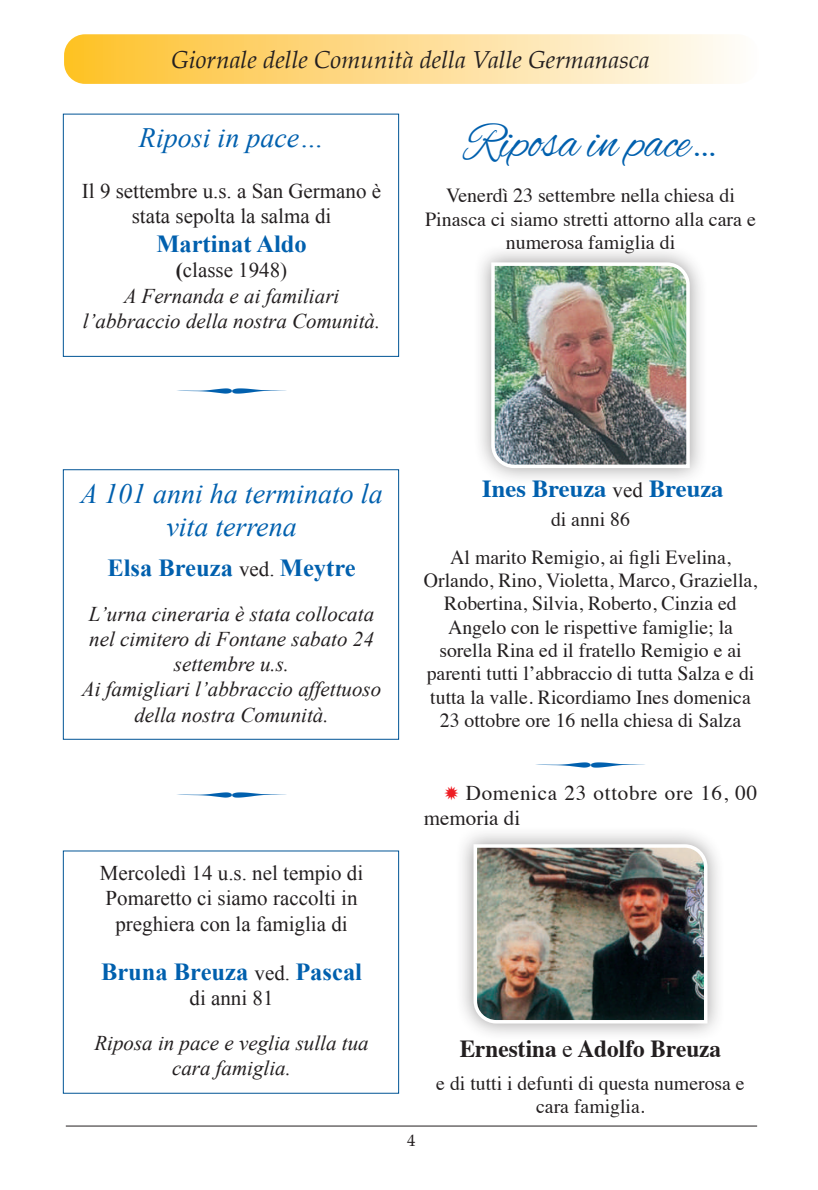
<style>
.page{position:relative;width:818px;height:1190px;background:#fff}
.page>*{position:absolute;margin:0;border:0;box-sizing:border-box;transform-origin:0 0}
.t1{font:52.5px "Alex Brush";color:#0160ae;scale:.9 1}
.t2{font:italic 28px/33.6px "Times New Roman";color:#0160ae;text-align:center}
.t3{font:700 24.5px "Times New Roman";color:#0160ae}
.t4{font:italic 24.5px "Palatino";color:#231f20}
.t5{font:700 24.5px "Times";color:#231f20;scale:.95 1}
.t6{font:700 24.5px "Times";color:#0160ae}
.t7{font:italic 21px/25.2px "Times New Roman";color:#231f20;text-align:center}
.t8{font:21px/25.2px "Times New Roman";color:#231f20;text-align:center}
.t9{font:21px "Times";letter-spacing:.035em;color:#231f20}
.t10{font:21px "Times";color:#231f20}
.t11{font:19.95px/23.3px "Times";color:#231f20;text-align:center}
.t12{font:16.62px "Palatino";color:#231f20}
.s1{font-weight:700;font-style:normal}
.s2{font-style:normal}
.s3{font-weight:400;font-size:21px;color:#231f20}
.s4{font-family:"Times New Roman";font-weight:400;font-size:21px;color:#231f20}
.s5{color:#ee1d23}
.s6{font-weight:400}
</style>
<div class="page">
<hr style="left:66px;top:1125px;width:691px;height:1px;background:#231f20">
<div style="left:64px;top:34px;width:695px;height:50px;background:linear-gradient(to right,#fec02b,#fefcfc);border-radius:21px"></div>
<div style="left:473px;top:244px;width:235px;height:242px;background:#231f20;opacity:.45"></div>
<img style="left:489px;top:261px;width:202px;height:209px">
<div style="left:455px;top:826px;width:270px;height:215px;background:#231f20;opacity:.45"></div>
<img style="left:472px;top:842px;width:237px;height:183px">
<div style="left:63px;top:114px;width:336px;height:243px;border:1px solid #005495"></div>
<div style="left:63px;top:469px;width:336px;height:271px;border:1px solid #005495"></div>
<div style="left:63px;top:850px;width:336px;height:243px;border:1px solid #005495"></div>
<p class="t4" style="left:171px;top:39px;width:480px">Giornale delle Comunità della Valle Germanasca</p>
<h2 class="t2" style="left:139px;top:120px;width:187px">Riposi in pace…</h2>
<p class="t8" style="left:82px;top:178px;width:301px">Il 9 settembre u.s. a San Germano è stata sepolta la salma di</p>
<p class="t3" style="left:156px;top:227px;width:152px">Martinat Aldo</p>
<p class="t7" style="left:83px;top:257px;width:299px"><span class="s1">(</span><span class="s2">classe 1948)<br></span>A Fernanda e ai familiari l’abbraccio della nostra Comunità.</p>
<h1 class="t1" style="left:465px;top:113px;width:281px">Riposa in pace…</h1>
<p class="t11" style="left:425px;top:182px;width:332px">Venerdì 23 settembre nella chiesa di<br>Pinasca ci siamo stretti attorno alla cara e numerosa famiglia di</p>
<h2 class="t2" style="left:80px;top:476px;width:304px">A 101 anni ha terminato la vita terrena</h2>
<p class="t3" style="left:107px;top:550px;width:250px">Elsa Breuza <span class="s3">ved.</span> Meytre</p>
<p class="t7" style="left:82px;top:601px;width:301px">L’urna cineraria è stata collocata nel cimitero di Fontane sabato 24 settembre u.s.<br>Ai famigliari l’abbraccio affettuoso della nostra Comunità.</p>
<p class="t8" style="left:100px;top:860px;width:265px">Mercoledì 14 u.s. nel tempio di<br>Pomaretto ci siamo raccolti in preghiera con la famiglia di</p>
<p class="t3" style="left:101px;top:955px;width:262px">Bruna Breuza <span class="s3">ved.</span> Pascal</p>
<p class="t8" style="left:189px;top:985px;width:85px">di anni 81</p>
<p class="t7" style="left:94px;top:1030px;width:276px">Riposa in pace e veglia sulla tua cara famiglia.</p>
<p class="t6" style="left:482px;top:466px;width:243px">Ines Breuza <span class="s4">ved</span> Breuza</p>
<p class="t11" style="left:450px;top:498px;width:282px;line-height:38.1px">di anni 86<br>Al marito Remigio, ai figli Evelina,</p>
<p class="t11" style="left:424px;top:567px;width:335px">Orlando, Rino, Violetta, Marco, Graziella, Robertina, Silvia, Roberto, Cinzia ed Angelo con le rispettive famiglie; la sorella Rina ed il fratello Remigio e ai parenti tutti l’abbraccio di tutta Salza e di tutta la valle. Ricordiamo Ines domenica 23 ottobre ore 16 nella chiesa di Salza</p>
<p class="t9" style="left:444px;top:773px;width:315px"><span class="s5">✹</span> Domenica 23 ottobre ore 16, 00</p>
<p class="t10" style="left:424px;top:798px;width:98px">memoria di</p>
<p class="t12" style="left:407px;top:1126px;width:10px">4</p>
<p class="t5" style="left:460px;top:1025px;width:277px">Ernestina <span class="s6">e</span> Adolfo Breuza</p>
<p class="t11" style="left:436px;top:1069px;width:310px">e di tutti i defunti di questa numerosa e cara famiglia.</p>
</div>
